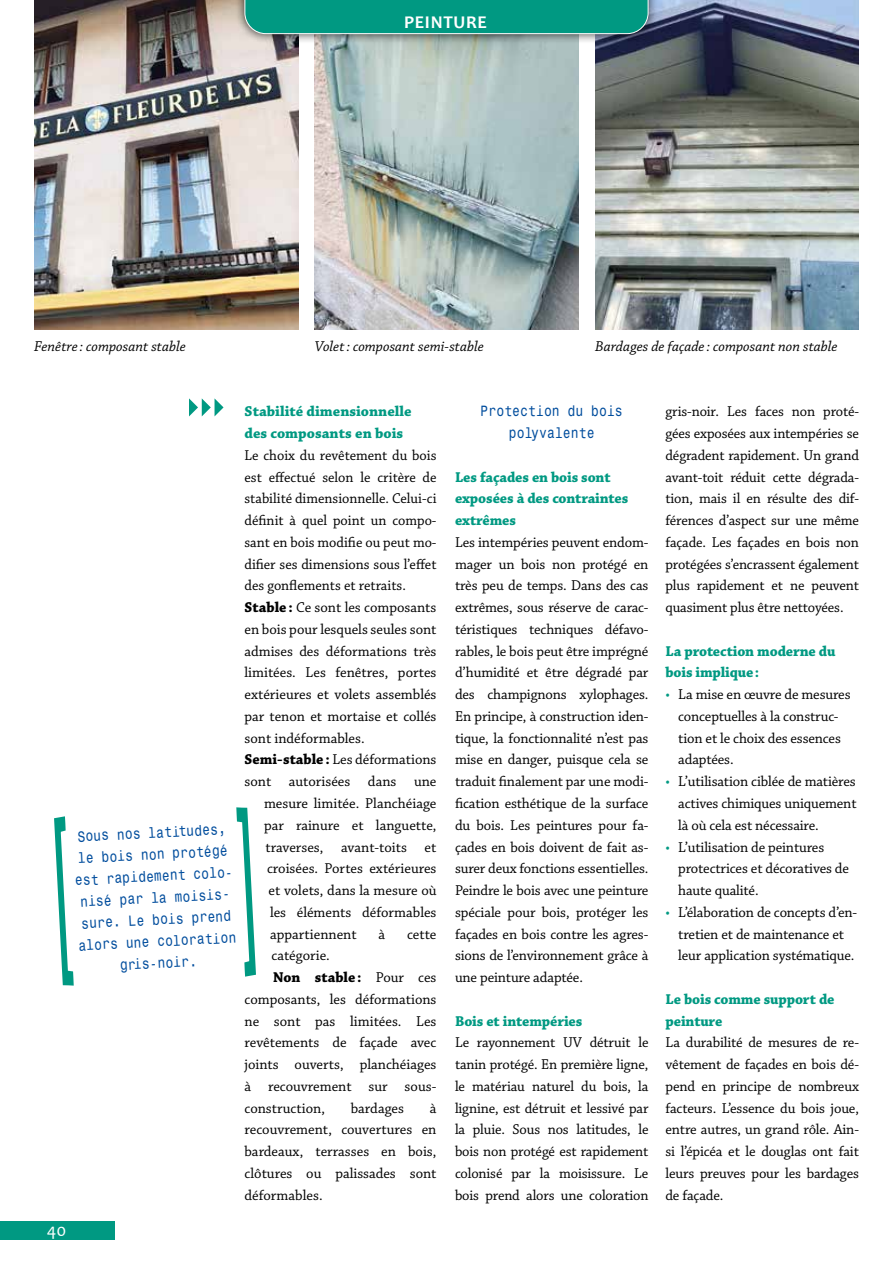
<style>
.page{position:relative;width:893px;height:1263px;background:#fff}
.page>*{position:absolute;margin:0;border:0;box-sizing:border-box;transform-origin:0 0}
.t1{font:700 18px "Candara";letter-spacing:.04em;color:#fff}
.t2{font:18px "Candara";color:#fff}
.t3{font:15px/21.8px "Chaparral Pro";letter-spacing:-.005em;color:#000;text-align:justify}
.t4{font:15px "Chaparral Pro";letter-spacing:-.005em;color:#000;scale:.96 1}
.t5{font:700 15px/21.8px "Chaparral Pro";letter-spacing:-.01em;color:#009982}
.t6{font:italic 15px "Chaparral Pro";color:#000}
.t7{font:700 15px "Chaparral Pro";color:#000}
.t8{font:13.5px/21.8px "Monospace Typewriter";color:#004d9d;text-align:center}
.s1{font-weight:700}
.s2{font-weight:400}
.s3{color:#009982}
</style>
<div class="page">
<img style="left:34px;top:0;width:264px;height:329px">
<img style="left:315px;top:44px;width:263px;height:285px">
<img style="left:595px;top:0;width:264px;height:329px">
<div style="left:0;top:1221px;width:115px;height:19px;background:#009982"></div>
<div style="left:235px;top:0;width:423px;height:44px;background:#000;opacity:.75"></div>
<div style="left:244px;top:0;width:405px;height:34px;background:#009982"></div>
<svg style="left:189px;top:398px;width:35px;height:18px"></svg>
<svg style="left:54px;top:816px;width:20px;height:170px"></svg>
<svg style="left:236px;top:807px;width:20px;height:170px"></svg>
<p class="t1" style="left:404px;top:11px;width:84px">PEINTURE</p>
<p class="t6" style="left:34px;top:338px;width:153px">Fenêtre : composant stable</p>
<p class="t6" style="left:315px;top:338px;width:171px">Volet: composant semi-stable</p>
<p class="t6" style="left:595px;top:338px;width:244px">Bardages de façade : composant non stable</p>
<p class="t2" style="left:47px;top:1218px;width:21px">40</p>
<p class="t8" style="left:72px;top:826px;width:160px;rotate:-3deg">Sous nos latitudes, le bois non protégé est rapidement colo&shy;nisé par la moisis&shy;sure. Le bois prend alors une coloration gris-noir.</p>
<p class="t5" style="left:244px;top:401px;width:169px">Stabilité dimensionnelle des composants en bois</p>
<p class="t4" style="left:244px;top:447px;width:201px">Le choix du revêtement du bois</p>
<p class="t4" style="left:244px;top:469px;width:201px">est effectué selon le critère de</p>
<p class="t4" style="left:244px;top:490px;width:202px">stabilité dimensionnelle. Celui-ci</p>
<p class="t4" style="left:244px;top:512px;width:202px">définit à quel point un compo-</p>
<p class="t4" style="left:244px;top:534px;width:202px">sant en bois modifie ou peut mo-</p>
<p class="t4" style="left:244px;top:556px;width:202px">difier ses dimensions sous l’effet</p>
<p class="t4" style="left:244px;top:577px;width:170px">des gonflements et retraits.</p>
<p class="t3" style="left:244px;top:597px;width:193px"><span class="s1">Stable :</span> Ce sont les composants</p>
<p class="t3" style="left:244px;top:619px;width:194px">en bois pour lesquels seules sont</p>
<p class="t3" style="left:244px;top:641px;width:193px">admises des déformations très</p>
<p class="t3" style="left:244px;top:662px;width:194px">limitées. Les fenêtres, portes</p>
<p class="t3" style="left:244px;top:684px;width:194px">extérieures et volets assemblés</p>
<p class="t3" style="left:244px;top:706px;width:194px">par tenon et mortaise et collés</p>
<p class="t3" style="left:244px;top:728px;width:122px">sont indéformables.</p>
<p class="t3" style="left:244px;top:749px;width:193px"><span class="s1">Semi-stable :</span> Les déformations</p>
<p class="t3" style="left:244px;top:771px;width:193px">sont autorisées dans une</p>
<p class="t3" style="left:264px;top:793px;width:174px">mesure limitée. Planchéiage</p>
<p class="t3" style="left:264px;top:815px;width:174px">par rainure et languette,</p>
<p class="t3" style="left:265px;top:836px;width:173px">traverses, avant-toits et</p>
<p class="t3" style="left:267px;top:858px;width:171px">croisées. Portes extérieures</p>
<p class="t3" style="left:268px;top:880px;width:170px">et volets, dans la mesure où</p>
<p class="t3" style="left:270px;top:902px;width:168px">les éléments déformables</p>
<p class="t3" style="left:270px;top:923px;width:88px">appartiennent</p>
<p class="t3" style="left:379px;top:923px;width:8px">à</p>
<p class="t3" style="left:407px;top:923px;width:31px">cette</p>
<p class="t3" style="left:271px;top:945px;width:60px">catégorie.</p>
<p class="t7" style="left:273px;top:968px;width:165px">Non stable : <span class="s2">Pour ces</span></p>
<p class="t3" style="left:244px;top:989px;width:194px">composants, les déformations</p>
<p class="t3" style="left:244px;top:1010px;width:194px">ne sont pas limitées. Les</p>
<p class="t3" style="left:244px;top:1032px;width:193px">revêtements de façade avec</p>
<p class="t3" style="left:244px;top:1054px;width:193px">joints ouverts, planchéiages</p>
<p class="t3" style="left:244px;top:1076px;width:193px">à recouvrement sur sous-</p>
<p class="t3" style="left:244px;top:1097px;width:82px">construction,</p>
<p class="t3" style="left:351px;top:1097px;width:55px">bardages</p>
<p class="t3" style="left:244px;top:1097px;width:194px;text-indent:185px">à recouvrement, couvertures en bardeaux, terrasses en bois, clôtures ou palissades sont déformables.</p>
<p class="t8" style="left:481px;top:400px;width:144px">Protection du bois polyvalente</p>
<p class="t5" style="left:455px;top:467px;width:175px">Les façades en bois sont exposées à des contraintes extrêmes</p>
<p class="t3" style="left:455px;top:532px;width:195px">Les intempéries peuvent endom&shy;mager un bois non protégé en très peu de temps. Dans des cas extrêmes, sous réserve de carac&shy;téristiques techniques défavo&shy;rables, le bois peut être imprégné d’humidité et être dégradé par des champignons xylophages.<br>En principe, à construction iden&shy;tique, la fonctionnalité n’est pas mise en danger, puisque cela se traduit finalement par une modi&shy;fication esthétique de la surface du bois. Les peintures pour fa&shy;çades en bois doivent de fait as&shy;surer deux fonctions essentielles.<br>Peindre le bois avec une peinture spéciale pour bois, protéger les façades en bois contre les agres&shy;sions de l’environnement grâce à une peinture adaptée.</p>
<p class="t5" style="left:455px;top:1010px;width:129px">Bois et intempéries</p>
<p class="t3" style="left:455px;top:1032px;width:195px">Le rayonnement UV détruit le tanin protégé. En première ligne, le matériau naturel du bois, la lignine, est détruit et lessivé par la pluie. Sous nos latitudes, le bois non protégé est rapidement colonisé par la moisissure. Le bois prend alors une coloration</p>
<p class="t3" style="left:665px;top:401px;width:195px">gris-noir. Les faces non proté&shy;gées exposées aux intempéries se dégradent rapidement. Un grand avant-toit réduit cette dégrada&shy;tion, mais il en résulte des dif&shy;férences d’aspect sur une même façade. Les façades en bois non protégées s’encrassent également plus rapidement et ne peuvent quasiment plus être nettoyées.</p>
<p class="t5" style="left:665px;top:641px;width:171px">La protection moderne du bois implique:</p>
<p class="t3" style="left:678px;top:684px;width:174px;text-align:left;text-indent:-13px"><span class="s3">•</span> La mise en œuvre de mesures conceptuelles à la construc&shy;tion et le choix des essences adaptées.</p>
<p class="t3" style="left:678px;top:771px;width:180px;text-indent:-13px"><span class="s3">•</span> L’utilisation ciblée de matières actives chimiques uniquement là où cela est nécessaire.</p>
<p class="t3" style="left:678px;top:836px;width:172px;text-align:left;text-indent:-13px"><span class="s3">•</span> L’utilisation de peintures protectrices et décoratives de haute qualité.</p>
<p class="t3" style="left:678px;top:902px;width:180px;text-align:left;text-indent:-13px"><span class="s3">•</span> L’élaboration de concepts d’en&shy;tretien et de maintenance et leur application systématique.</p>
<p class="t5" style="left:665px;top:989px;width:171px">Le bois comme support de peinture</p>
<p class="t3" style="left:665px;top:1032px;width:195px">La durabilité de mesures de re&shy;vêtement de façades en bois dé&shy;pend en principe de nombreux facteurs. L’essence du bois joue, entre autres, un grand rôle. Ain&shy;si l’épicéa et le douglas ont fait leurs preuves pour les bardages de façade.</p>
</div>
